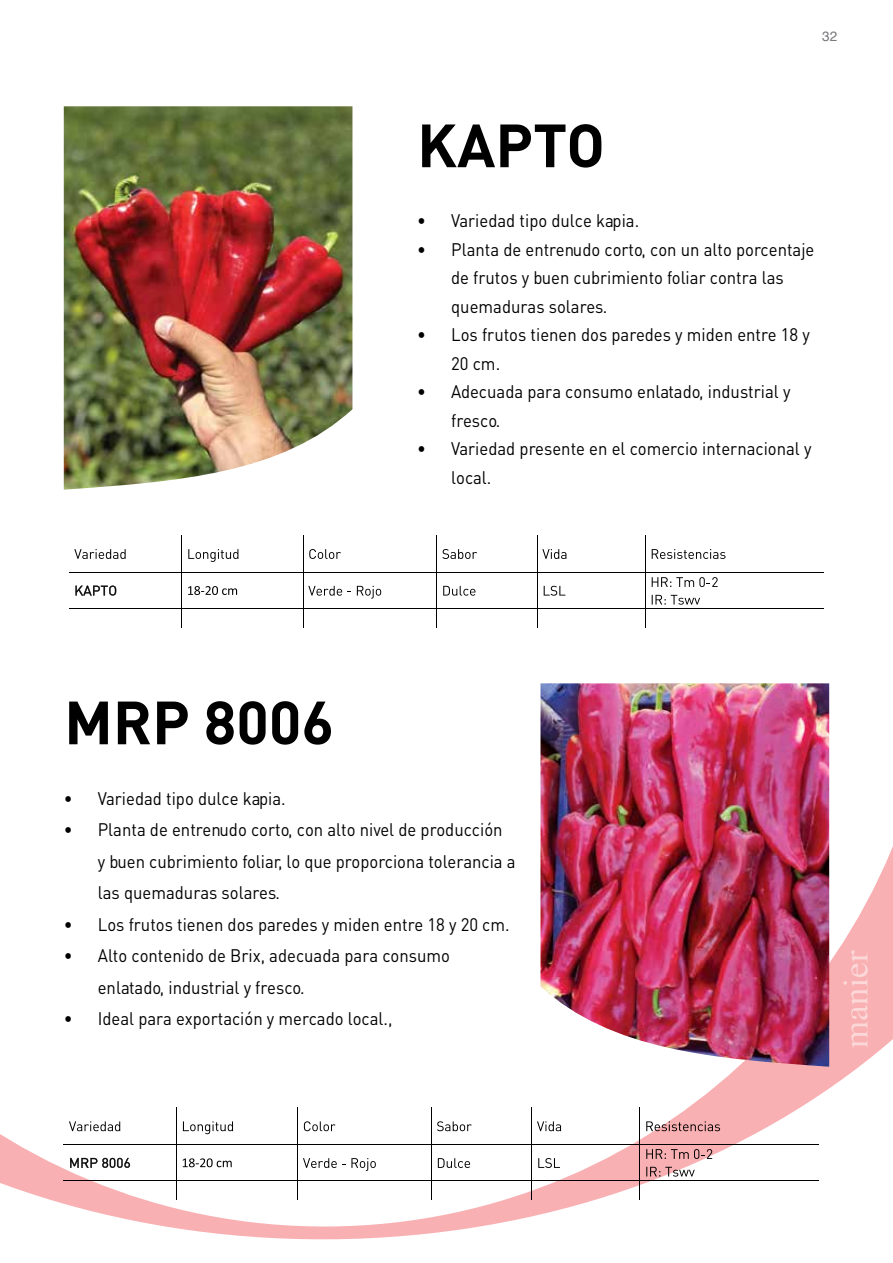
<style>
.page{position:relative;width:893px;height:1263px;background:#fff}
.page>*{position:absolute;margin:0;border:0;box-sizing:border-box;transform-origin:0 0}
.t1{font:60px "DINT Bold Tr";color:#000}
.t2{font:18px/28.5px "DIN Tr";color:#000;scale:.93 1}
.t3{font:13.5px "Helvetica";color:#77787b}
</style>
<div class="page">
<svg style="left:1px;top:627px;width:892px;height:612px"></svg>
<svg style="left:843px;top:950px;width:25px;height:98px;background:#f8b9bb"></svg>
<svg style="left:0;top:1134px;width:1px;height:50px"></svg>
<img style="left:64px;top:106px;width:288px;height:384px">
<img style="left:540px;top:683px;width:289px;height:384px">
<svg style="left:74px;top:549px;width:52px;height:10px"></svg>
<svg style="left:188px;top:549px;width:50px;height:13px"></svg>
<svg style="left:309px;top:549px;width:32px;height:10px"></svg>
<svg style="left:442px;top:549px;width:35px;height:10px"></svg>
<svg style="left:542px;top:549px;width:24px;height:10px"></svg>
<svg style="left:652px;top:549px;width:73px;height:10px"></svg>
<hr style="left:181px;top:536px;width:1px;height:36px;background:#000">
<hr style="left:303px;top:536px;width:1px;height:36px;background:#000">
<hr style="left:436px;top:536px;width:1px;height:36px;background:#000">
<hr style="left:537px;top:536px;width:1px;height:36px;background:#000">
<hr style="left:645px;top:536px;width:1px;height:36px;background:#000">
<svg style="left:75px;top:585px;width:41px;height:11px"></svg>
<svg style="left:188px;top:586px;width:49px;height:9px"></svg>
<svg style="left:308px;top:586px;width:43px;height:10px"></svg>
<svg style="left:357px;top:586px;width:24px;height:13px"></svg>
<svg style="left:443px;top:586px;width:32px;height:10px"></svg>
<svg style="left:544px;top:586px;width:21px;height:10px"></svg>
<svg style="left:652px;top:577px;width:66px;height:10px"></svg>
<svg style="left:652px;top:595px;width:48px;height:10px"></svg>
<hr style="left:69px;top:572px;width:112px;height:1px;background:#000">
<hr style="left:182px;top:572px;width:121px;height:1px;background:#000">
<hr style="left:304px;top:572px;width:132px;height:1px;background:#000">
<hr style="left:437px;top:572px;width:100px;height:1px;background:#000">
<hr style="left:538px;top:572px;width:107px;height:1px;background:#000">
<hr style="left:646px;top:572px;width:178px;height:1px;background:#000">
<hr style="left:181px;top:572px;width:1px;height:36px;background:#000">
<hr style="left:303px;top:572px;width:1px;height:36px;background:#000">
<hr style="left:436px;top:572px;width:1px;height:36px;background:#000">
<hr style="left:537px;top:572px;width:1px;height:36px;background:#000">
<hr style="left:645px;top:572px;width:1px;height:36px;background:#000">
<hr style="left:69px;top:608px;width:112px;height:1px;background:#000">
<hr style="left:182px;top:608px;width:121px;height:1px;background:#000">
<hr style="left:304px;top:608px;width:132px;height:1px;background:#000">
<hr style="left:437px;top:608px;width:100px;height:1px;background:#000">
<hr style="left:538px;top:608px;width:107px;height:1px;background:#000">
<hr style="left:646px;top:608px;width:178px;height:1px;background:#000">
<svg style="left:181px;top:608px;width:1px;height:19px"></svg>
<svg style="left:303px;top:608px;width:1px;height:19px"></svg>
<svg style="left:436px;top:608px;width:1px;height:19px"></svg>
<svg style="left:537px;top:608px;width:1px;height:19px"></svg>
<svg style="left:645px;top:608px;width:1px;height:19px"></svg>
<svg style="left:69px;top:1121px;width:51px;height:10px"></svg>
<svg style="left:183px;top:1121px;width:50px;height:13px"></svg>
<svg style="left:304px;top:1121px;width:31px;height:10px"></svg>
<svg style="left:437px;top:1121px;width:35px;height:10px"></svg>
<svg style="left:537px;top:1121px;width:24px;height:10px"></svg>
<svg style="left:646px;top:1121px;width:74px;height:10px"></svg>
<hr style="left:176px;top:1108px;width:1px;height:36px;background:#000">
<hr style="left:297px;top:1108px;width:1px;height:36px;background:#000">
<hr style="left:431px;top:1108px;width:1px;height:36px;background:#000">
<hr style="left:531px;top:1108px;width:1px;height:36px;background:#000">
<hr style="left:639px;top:1108px;width:1px;height:36px;background:#000">
<svg style="left:70px;top:1158px;width:60px;height:10px"></svg>
<svg style="left:183px;top:1158px;width:49px;height:9px"></svg>
<svg style="left:303px;top:1158px;width:73px;height:13px"></svg>
<svg style="left:438px;top:1158px;width:32px;height:10px"></svg>
<svg style="left:538px;top:1158px;width:22px;height:10px"></svg>
<svg style="left:646px;top:1149px;width:66px;height:10px"></svg>
<svg style="left:646px;top:1167px;width:49px;height:9px"></svg>
<hr style="left:64px;top:1144px;width:112px;height:1px;background:#000">
<hr style="left:177px;top:1144px;width:120px;height:1px;background:#000">
<hr style="left:298px;top:1144px;width:133px;height:1px;background:#000">
<hr style="left:432px;top:1144px;width:99px;height:1px;background:#000">
<hr style="left:532px;top:1144px;width:107px;height:1px;background:#000">
<hr style="left:640px;top:1144px;width:178px;height:1px;background:#000">
<hr style="left:176px;top:1144px;width:1px;height:36px;background:#000">
<hr style="left:297px;top:1144px;width:1px;height:36px;background:#000">
<hr style="left:431px;top:1144px;width:1px;height:36px;background:#000">
<hr style="left:531px;top:1144px;width:1px;height:36px;background:#000">
<hr style="left:639px;top:1144px;width:1px;height:36px;background:#000">
<hr style="left:64px;top:1180px;width:112px;height:1px;background:#000">
<hr style="left:177px;top:1180px;width:120px;height:1px;background:#000">
<hr style="left:298px;top:1180px;width:133px;height:1px;background:#000">
<hr style="left:432px;top:1180px;width:99px;height:1px;background:#000">
<hr style="left:532px;top:1180px;width:107px;height:1px;background:#000">
<hr style="left:640px;top:1180px;width:178px;height:1px;background:#000">
<svg style="left:176px;top:1180px;width:1px;height:19px"></svg>
<svg style="left:297px;top:1180px;width:1px;height:19px"></svg>
<svg style="left:431px;top:1180px;width:1px;height:19px"></svg>
<svg style="left:531px;top:1180px;width:1px;height:19px"></svg>
<svg style="left:639px;top:1180px;width:1px;height:19px"></svg>
<p class="t3" style="left:822px;top:26px;width:17px">32</p>
<h1 class="t1" style="left:417px;top:106px;width:189px">KAPTO</h1>
<p class="t2" style="left:417px;top:206px;width:240px">• Variedad tipo dulce kapia.</p>
<p class="t2" style="left:451px;top:235px;width:392px;text-indent:-34px">• Planta de entrenudo corto, con un alto porcentaje de frutos y buen cubrimiento foliar contra las quemaduras solares.</p>
<p class="t2" style="left:451px;top:320px;width:387px;text-indent:-34px">• Los frutos tienen dos paredes y miden entre 18 y<br>20 cm.</p>
<p class="t2" style="left:451px;top:377px;width:366px;text-indent:-34px">• Adecuada para consumo enlatado, industrial y fresco.</p>
<p class="t2" style="left:451px;top:434px;width:389px;text-indent:-34px">• Variedad presente en el comercio internacional y local.</p>
<h1 class="t1" style="left:64px;top:683px;width:271px">MRP 8006</h1>
<p class="t2" style="left:64px;top:784px;width:240px">• Variedad tipo dulce kapia.</p>
<p class="t2" style="left:98px;top:814px;width:451px;line-height:31.5px;text-indent:-34px">• Planta de entrenudo corto, con alto nivel de producción<br>y buen cubrimiento foliar, lo que proporciona tolerancia a las quemaduras solares.</p>
<p class="t2" style="left:64px;top:910px;width:481px">• Los frutos tienen dos paredes y miden entre 18 y 20 cm.</p>
<p class="t2" style="left:98px;top:940px;width:380px;line-height:31.5px;text-indent:-34px">• Alto contenido de Brix, adecuada para consumo enlatado, industrial y fresco.</p>
<p class="t2" style="left:64px;top:1004px;width:355px">• Ideal para exportación y mercado local.,</p>
</div>
